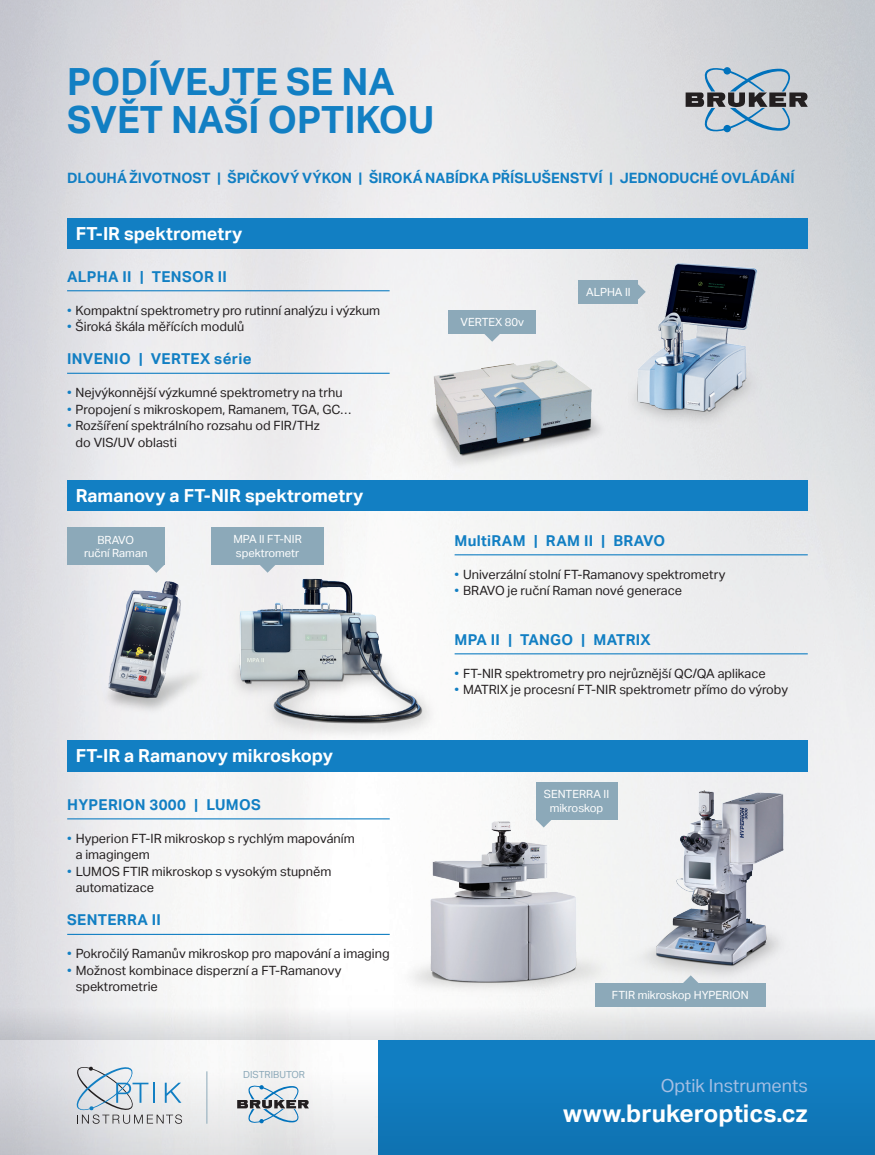
<style>
.page{position:relative;width:875px;height:1155px;background:#fff}
.page>*{position:absolute;margin:0;border:0;box-sizing:border-box;transform-origin:0 0}
.t1{font:700 37.5px/38.5px "Aktiv Grotesk";color:#127fc3}
.t2{font:700 24.45px "Aktiv Grotesk";color:#fff}
.t3{font:700 18px "Aktiv Grotesk";color:#fff}
.t4{font:18px "Aktiv Grotesk";color:#a5bfe3}
.H3__produkt{font:700 15px "Aktiv Grotesk";letter-spacing:.02em;color:#127fc3}
.t5{font:700 14.25px "Aktiv Grotesk";color:#127fc3}
.t6{font:12.75px/16.5px "Aktiv Grotesk";color:#231f20}
.Picture_label{font:11.25px/13.5px "Aktiv Grotesk";color:#fff;text-align:center}
.popisek_obr{font:11.25px "Aktiv Grotesk";color:#fff}
.t7{font:9.75px "Aktiv Grotesk";color:#8ca9b9}
.s1{color:#127fc3}
</style>
<div class="page">
<img style="left:0;top:0;width:874px;height:995px">
<svg style="left:0;top:1040px;width:874px;height:115px"></svg>
<svg style="left:77px;top:1066px;width:105px;height:58px"></svg>
<svg style="left:237px;top:1085px;width:72px;height:38px"></svg>
<hr style="left:206px;top:1071px;width:1px;height:52px;background:#8ca9b9">
<svg style="left:685px;top:67px;width:122px;height:65px;background:#a1aeb8"></svg>
<svg style="left:0;top:995px;width:874px;height:45px;fill:#e6e7e8"></svg>
<img style="left:381px;top:814px;width:248px;height:197px">
<img style="left:568px;top:782px;width:239px;height:209px">
<svg style="left:535px;top:819px;width:16px;height:8px"></svg>
<div style="left:535px;top:782px;width:82px;height:37px;background:#8ca9b9"></div>
<svg style="left:682px;top:975px;width:16px;height:8px"></svg>
<div style="left:594px;top:983px;width:171px;height:24px;background:#8ca9b9"></div>
<svg style="left:148px;top:565px;width:16px;height:8px"></svg>
<div style="left:67px;top:528px;width:97px;height:37px;background:#8ca9b9"></div>
<div style="left:211px;top:528px;width:113px;height:37px;background:#8ca9b9"></div>
<img style="left:93px;top:576px;width:125px;height:146px">
<img style="left:218px;top:565px;width:223px;height:175px">
<img style="left:414px;top:354px;width:199px;height:126px">
<svg style="left:484px;top:334px;width:16px;height:8px"></svg>
<div style="left:448px;top:310px;width:87px;height:24px;background:#8ca9b9"></div>
<img style="left:628px;top:259px;width:133px;height:173px">
<svg style="left:637px;top:284px;width:8px;height:15px"></svg>
<div style="left:578px;top:280px;width:59px;height:23px;background:#8ca9b9"></div>
<hr style="left:67px;top:290px;width:322px;height:1px;background:#127fc3">
<hr style="left:67px;top:373px;width:322px;height:1px;background:#127fc3">
<div style="left:67px;top:218px;width:740px;height:31px;background:#127fc3"></div>
<hr style="left:454px;top:554px;width:353px;height:1px;background:#127fc3">
<hr style="left:67px;top:818px;width:322px;height:1px;background:#127fc3">
<hr style="left:454px;top:653px;width:353px;height:1px;background:#127fc3">
<hr style="left:67px;top:934px;width:322px;height:1px;background:#127fc3">
<div style="left:67px;top:480px;width:740px;height:30px;background:#127fc3"></div>
<div style="left:67px;top:740px;width:740px;height:31px;background:#127fc3"></div>
<h1 class="t1" style="left:67px;top:61px;width:368px">PODÍVEJTE SE NA<br>SVĚT NAŠÍ OPTIKOU</h1>
<p class="t5" style="left:67px;top:169px;width:728px">DLOUHÁ ŽIVOTNOST | ŠPIČKOVÝ VÝKON | ŠIROKÁ NABÍDKA PŘÍSLUŠENSTVÍ | JEDNODUCHÉ OVLÁDÁNÍ</p>
<h2 class="t3" style="left:76px;top:222px;width:168px">FT-IR spektrometry</h2>
<p class="H3__produkt" style="left:67px;top:267px;width:161px">ALPHA II | TENSOR II</p>
<p class="t6" style="left:67px;top:302px;width:314px"><span class="s1">•</span> Kompaktní spektrometry pro rutinní analýzu i výzkum</p>
<p class="t6" style="left:67px;top:318px;width:179px"><span class="s1">•</span> Široká škála měřících modulů</p>
<p class="H3__produkt" style="left:67px;top:350px;width:186px">INVENIO | VERTEX série</p>
<p class="t6" style="left:67px;top:384px;width:277px"><span class="s1">•</span> Nejvýkonnější výzkumné spektrometry na trhu</p>
<p class="t6" style="left:67px;top:401px;width:285px"><span class="s1">•</span> Propojení s mikroskopem, Ramanem, TGA, GC…</p>
<p class="t6" style="left:76px;top:417px;width:245px;text-indent:-9px"><span class="s1">•</span> Rozšíření spektrálního rozsahu od FIR/THz do VIS/UV oblasti</p>
<h2 class="t3" style="left:76px;top:484px;width:289px">Ramanovy a FT-NIR spektrometry</h2>
<p class="Picture_label" style="left:84px;top:533px;width:65px">BRAVO ruční Raman</p>
<p class="Picture_label" style="left:233px;top:533px;width:70px;text-align:left">MPA II FT-NIR spektrometr</p>
<h2 class="t3" style="left:76px;top:745px;width:258px">FT-IR a Ramanovy mikroskopy</h2>
<p class="H3__produkt" style="left:67px;top:795px;width:195px">HYPERION 3000 | LUMOS</p>
<p class="t6" style="left:76px;top:830px;width:280px;text-indent:-9px"><span class="s1">•</span> Hyperion FT-IR mikroskop s rychlým mapováním a imagingem</p>
<p class="t6" style="left:76px;top:863px;width:257px;text-indent:-9px"><span class="s1">•</span> LUMOS FTIR mikroskop s vysokým stupněm automatizace</p>
<p class="H3__produkt" style="left:67px;top:911px;width:95px">SENTERRA II</p>
<p class="t6" style="left:67px;top:945px;width:324px"><span class="s1">•</span> Pokročilý Ramanův mikroskop pro mapování a imaging</p>
<p class="t6" style="left:76px;top:962px;width:267px;text-indent:-9px"><span class="s1">•</span> Možnost kombinace disperzní a FT-Ramanovy spektrometrie</p>
<p class="t7" style="left:243px;top:1069px;width:63px">DISTRIBUTOR</p>
<p class="Picture_label" style="left:460px;top:315px;width:65px">VERTEX 80v</p>
<p class="popisek_obr" style="left:586px;top:285px;width:46px">ALPHA II</p>
<p class="H3__produkt" style="left:454px;top:531px;width:212px">MultiRAM | RAM II | BRAVO</p>
<p class="t6" style="left:454px;top:566px;width:272px"><span class="s1">•</span> Univerzální stolní FT-Ramanovy spektrometry</p>
<p class="t6" style="left:454px;top:582px;width:229px"><span class="s1">•</span> BRAVO je ruční Raman nové generace</p>
<p class="H3__produkt" style="left:454px;top:630px;width:198px">MPA II | TANGO | MATRIX</p>
<p class="t6" style="left:454px;top:665px;width:312px"><span class="s1">•</span> FT-NIR spektrometry pro nejrůznější QC/QA aplikace</p>
<p class="t6" style="left:454px;top:681px;width:335px"><span class="s1">•</span> MATRIX je procesní FT-NIR spektrometr přímo do výroby</p>
<p class="Picture_label" style="left:543px;top:787px;width:67px">SENTERRA II mikroskop</p>
<p class="Picture_label" style="left:611px;top:988px;width:138px">FTIR mikroskop HYPERION</p>
<p class="t4" style="left:660px;top:1075px;width:148px">Optik Instruments</p>
<p class="t2" style="left:563px;top:1098px;width:246px">www.brukeroptics.cz</p>
</div>
